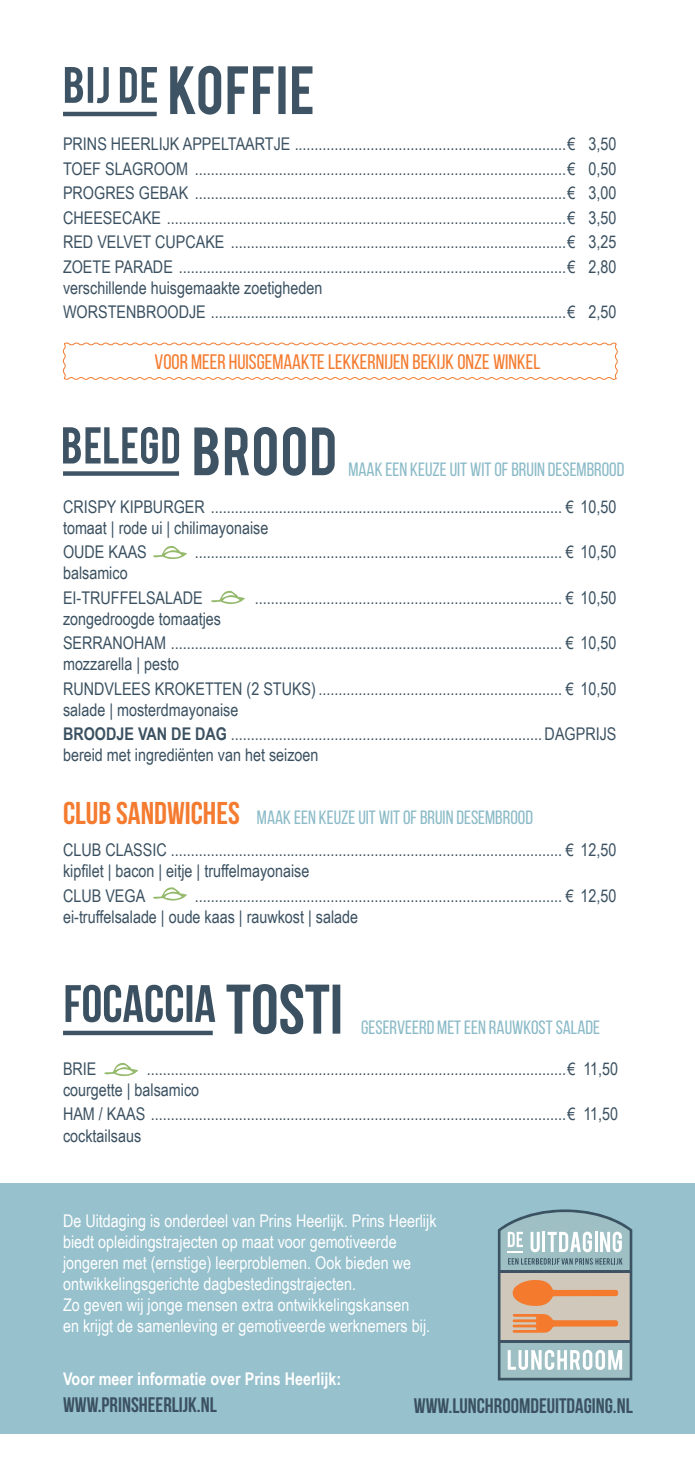
<style>
.page{position:relative;width:695px;height:1474px;background:#fff}
.page>*{position:absolute;margin:0;border:0;box-sizing:border-box;transform-origin:0 0}
.t1{font:700 31.5px "Bebas Neue";color:#f47b2f}
.t2{font:21px "Bebas Neue";color:#f47b2f}
.t3{font:700 21px "Bebas Neue";color:#3b5161}
.t4{font:19.25px "Bebas Neue";color:#8bbbc8}
.t5{font:17.5px "Arial Narrow";color:#3b5161}
.t6{font:17.5px/21px "Arial Narrow";color:#fff}
.t7{font:700 17.5px "Arial Narrow";color:#fff}
.s1{font-weight:700}
</style>
<div class="page">
<svg style="left:170px;top:66px;width:142px;height:49px"></svg>
<svg style="left:65px;top:67px;width:92px;height:36px"></svg>
<hr style="left:63px;top:112px;width:94px;height:4px;background:#3e5364">
<div style="left:63px;top:471px;width:116px;height:5px;background:#3e5364"></div>
<svg style="left:63px;top:427px;width:116px;height:37px"></svg>
<svg style="left:194px;top:427px;width:140px;height:49px"></svg>
<svg style="left:153px;top:546px;width:34px;height:13px"></svg>
<svg style="left:211px;top:590px;width:34px;height:14px"></svg>
<svg style="left:62px;top:342px;width:556px;height:38px"></svg>
<svg style="left:153px;top:887px;width:34px;height:14px"></svg>
<svg style="left:104px;top:1062px;width:34px;height:14px"></svg>
<div style="left:0;top:1183px;width:694px;height:251px;background:#96c1cd"></div>
<svg style="left:497px;top:1209px;width:135px;height:171px"></svg>
<hr style="left:499px;top:1269px;width:131px;height:3px;background:#3e5364">
<hr style="left:499px;top:1340px;width:132px;height:2px;background:#3e5364">
<svg style="left:226px;top:984px;width:114px;height:50px"></svg>
<svg style="left:65px;top:984px;width:150px;height:38px"></svg>
<div style="left:63px;top:1030px;width:150px;height:5px;background:#3e5364"></div>
<p class="t5" style="left:63px;top:131px;width:554px">PRINS HEERLIJK APPELTAARTJE ....................................................................€ 3,50</p>
<p class="t5" style="left:63px;top:156px;width:554px">TOEF SLAGROOM .............................................................................................€ 0,50</p>
<p class="t5" style="left:63px;top:180px;width:554px">PROGRES GEBAK .............................................................................................€ 3,00</p>
<p class="t5" style="left:63px;top:205px;width:554px">CHEESECAKE ....................................................................................................€ 3,50</p>
<p class="t5" style="left:63px;top:229px;width:554px">RED VELVET CUPCAKE ....................................................................................€ 3,25</p>
<p class="t5" style="left:63px;top:254px;width:554px">ZOETE PARADE .................................................................................................€ 2,80</p>
<p class="t5" style="left:63px;top:275px;width:261px">verschillende huisgemaakte zoetigheden</p>
<p class="t5" style="left:63px;top:299px;width:554px">WORSTENBROODJE .........................................................................................€ 2,50</p>
<p class="t2" style="left:154px;top:350px;width:387px">VOOR MEER HUISGEMAAKTE LEKKERNIJEN BEKIJK ONZE WINKEL</p>
<p class="t4" style="left:348px;top:458px;width:277px">MAAK EEN KEUZE UIT WIT OF BRUIN DESEMBROOD</p>
<p class="t5" style="left:63px;top:494px;width:554px">CRISPY KIPBURGER ........................................................................................ € 10,50</p>
<p class="t5" style="left:63px;top:515px;width:207px">tomaat | rode ui | chilimayonaise</p>
<p class="t5" style="left:63px;top:539px;width:85px">OUDE KAAS</p>
<p class="t5" style="left:195px;top:539px;width:423px">............................................................................................ € 10,50</p>
<p class="t5" style="left:63px;top:560px;width:66px">balsamico</p>
<p class="t5" style="left:63px;top:585px;width:141px">EI-TRUFFELSALADE</p>
<p class="t5" style="left:255px;top:585px;width:363px">............................................................................. € 10,50</p>
<p class="t5" style="left:63px;top:606px;width:159px">zongedroogde tomaatjes</p>
<p class="t5" style="left:63px;top:630px;width:554px">SERRANOHAM .................................................................................................. € 10,50</p>
<p class="t5" style="left:63px;top:651px;width:118px">mozzarella | pesto</p>
<p class="t5" style="left:63px;top:676px;width:554px">RUNDVLEES KROKETTEN (2 STUKS) ............................................................. € 10,50</p>
<p class="t5" style="left:63px;top:697px;width:177px">salade | mosterdmayonaise</p>
<p class="t5" style="left:63px;top:721px;width:555px"><span class="s1">BROODJE VAN DE DAG</span> ..............................................................................DAGPRIJS</p>
<p class="t5" style="left:63px;top:742px;width:257px">bereid met ingrediënten van het seizoen</p>
<p class="t1" style="left:63px;top:796px;width:178px">CLUB SANDWICHES</p>
<p class="t5" style="left:63px;top:837px;width:554px">CLUB CLASSIC .................................................................................................. € 12,50</p>
<p class="t5" style="left:63px;top:858px;width:248px">kipfilet | bacon | eitje | truffelmayonaise</p>
<p class="t5" style="left:63px;top:882px;width:84px">CLUB VEGA</p>
<p class="t5" style="left:195px;top:882px;width:423px">............................................................................................ € 12,50</p>
<p class="t5" style="left:63px;top:903px;width:296px">ei-truffelsalade | oude kaas | rauwkost | salade</p>
<p class="t4" style="left:257px;top:806px;width:277px">MAAK EEN KEUZE UIT WIT OF BRUIN DESEMBROOD</p>
<p class="t4" style="left:361px;top:1017px;width:240px">GESERVEERD MET EEN RAUWKOST SALADE</p>
<p class="t5" style="left:63px;top:1055px;width:35px">BRIE</p>
<p class="t5" style="left:147px;top:1055px;width:473px">.........................................................................................................€ 11,50</p>
<p class="t5" style="left:63px;top:1076px;width:138px">courgette | balsamico</p>
<p class="t5" style="left:63px;top:1101px;width:556px">HAM / KAAS ........................................................................................................€ 11,50</p>
<p class="t5" style="left:63px;top:1122px;width:80px">cocktailsaus</p>
<p class="t6" style="left:63px;top:1209px;width:375px">De Uitdaging is onderdeel van Prins Heerlijk. Prins Heerlijk biedt opleidingstrajecten op maat voor gemotiveerde jongeren met (ernstige) leerproblemen. Ook bieden we ontwikkelingsgerichte dagbestedingstrajecten.</p>
<p class="t6" style="left:63px;top:1293px;width:348px">Zo geven wij jonge mensen extra ontwikkelingskansen</p>
<p class="t6" style="left:63px;top:1314px;width:368px">en krijgt de samenleving er gemotiveerde werknemers bij.</p>
<p class="t7" style="left:63px;top:1365px;width:280px">Voor meer informatie over Prins Heerlijk:</p>
<p class="t3" style="left:63px;top:1393px;width:155px">WWW.PRINSHEERLIJK.NL</p>
<p class="t3" style="left:414px;top:1394px;width:220px">WWW.LUNCHROOMDEUITDAGING.NL</p>
</div>
